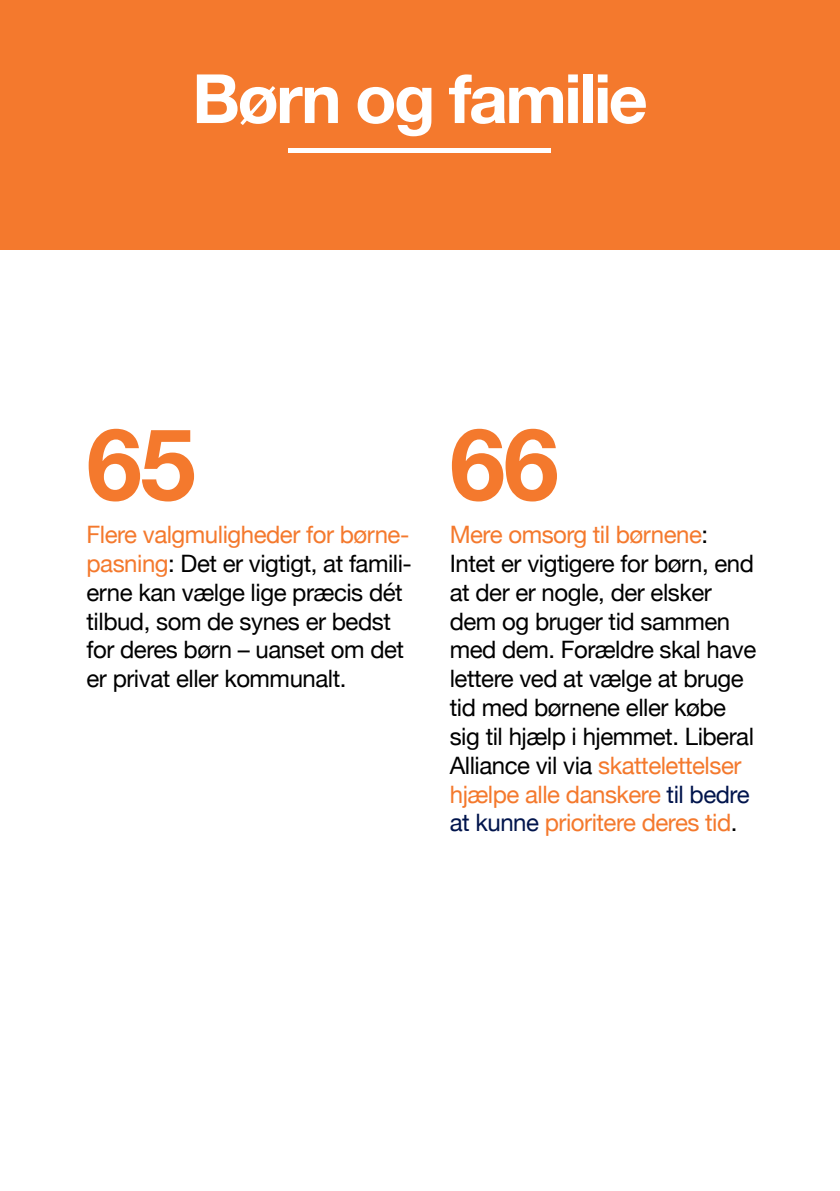
<style>
.page{position:relative;width:840px;height:1191px;background:#fff}
.page>*{position:absolute;margin:0;border:0;box-sizing:border-box;transform-origin:0 0}
.t1{font:700 100px "Helvetica Neue";color:#f4792d}
.t2{font:700 68px "Helvetica Neue";letter-spacing:-.04em;color:#fff}
.t3{font:24px/28.8px "Helvetica Neue";letter-spacing:-.02em;color:#000}
.s1{color:#f4792d}
.s2{color:#00144c}
</style>
<div class="page">
<div style="left:0;top:0;width:839px;height:249px;background:#f4792d"></div>
<hr style="left:288px;top:149px;width:263px;height:4px;background:#fff">
<h2 class="t2" style="left:192px;top:70px;width:457px">Børn og familie</h2>
<h1 class="t1" style="left:86px;top:422px;width:111px">65</h1>
<h1 class="t1" style="left:449px;top:422px;width:111px">66</h1>
<p class="t3" style="left:86px;top:521px;width:327px"><span class="s1">Flere valgmuligheder for børne&shy;pasning</span>: Det er vigtigt, at famili&shy;erne kan vælge lige præcis dét tilbud, som de synes er bedst for deres børn – uanset om det er privat eller kommunalt.</p>
<p class="t3" style="left:449px;top:522px;width:308px"><span class="s1">Mere omsorg til børnene</span>:<br>Intet er vigtigere for børn, end at der er nogle, der elsker dem og bruger tid sammen med dem. Forældre skal have lettere ved at vælge at bruge tid med børnene eller købe sig til hjælp i hjemmet. Liberal<br>Alliance vil via <span class="s1">skattelettelser hjælpe alle danskere</span> <span class="s2">til bedre at kunne</span> <span class="s1">prioritere deres tid</span>.</p>
</div>
